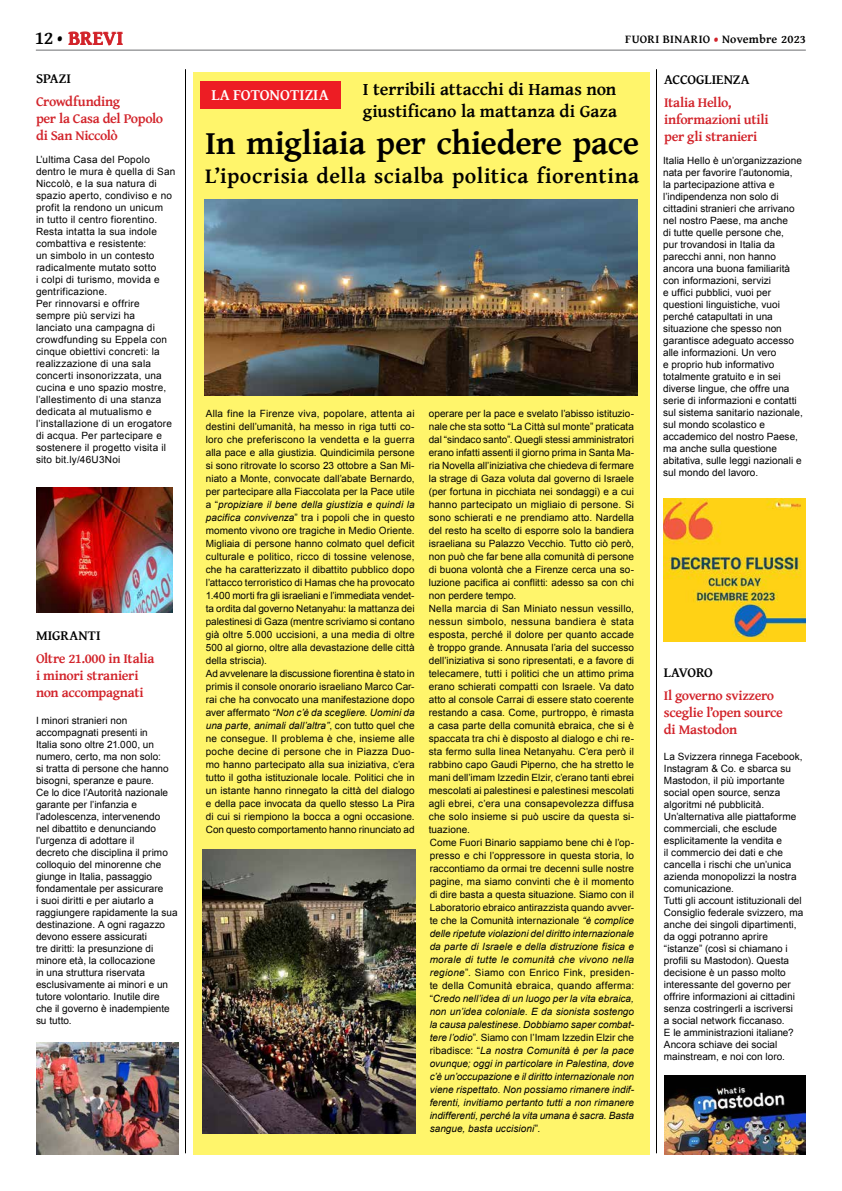
<style>
.page{position:relative;width:842px;height:1191px;background:#fff}
.page>*{position:absolute;margin:0;border:0;box-sizing:border-box;transform-origin:0 0}
.t1{font:700 34px "Gentium Basic";letter-spacing:-.01em;color:#000}
.t2{font:700 22px "Gentium Basic";letter-spacing:.025em;color:#000}
.t3{font:700 20px "Gentium Basic";letter-spacing:.005em;color:#d2232a}
.t4{font:700 18px/21.6px "Gentium Basic";letter-spacing:.005em;color:#000}
.t5{font:700 16px "Gentium Basic";color:#fff}
.t6{font:700 14px/16.8px "Gentium Basic";letter-spacing:-.025em;color:#d2232a}
.t7{font:700 14px "Gentium Basic";letter-spacing:-.005em;color:#000}
.t8{font:700 12px "Gentium Basic";letter-spacing:.02em;color:#000}
.t9{font:10px/12px "Arial";letter-spacing:.005em;color:#000}
.s1{font-size:19px;color:#000}
.s2{font-weight:400;color:#000}
.s3{font-size:17px;color:#d2232a}
.s4{font-style:italic}
</style>
<div class="page">
<hr style="left:36px;top:50px;width:770px;height:1px;background:#6d6e71">
<hr style="left:656px;top:69px;width:1px;height:1084px;background:#000">
<hr style="left:185px;top:69px;width:1px;height:1084px;background:#000">
<div style="left:193px;top:72px;width:456px;height:1083px;background:#fff56b"></div>
<div style="left:200px;top:81px;width:140px;height:27px;background:#ed1d24"></div>
<img style="left:36px;top:487px;width:137px;height:125px">
<img style="left:37px;top:1042px;width:142px;height:113px">
<img style="left:664px;top:1075px;width:142px;height:80px">
<img style="left:663px;top:498px;width:143px;height:143px">
<img style="left:204px;top:200px;width:434px;height:195px">
<img style="left:203px;top:849px;width:213px;height:284px">
<h3 class="t3" style="left:35px;top:23px;width:90px"><span class="s1">12</span> <span class="s2">•</span> BREVI</h3>
<p class="t8" style="left:625px;top:30px;width:182px">FUORI BINARIO <span class="s3">•</span> Novembre 2023</p>
<h3 class="t7" style="left:36px;top:68px;width:37px">SPAZI</h3>
<h3 class="t6" style="left:36px;top:93px;width:129px">Crowdfunding<br>per la Casa del Popolo di San Niccolò</h3>
<p class="t9" style="left:36px;top:154px;width:141px">L’ultima Casa del Popolo dentro le mura è quella di San<br>Niccolò, e la sua natura di spazio aperto, condiviso e no profit la rendono un unicum<br>in tutto il centro fiorentino.<br>Resta intatta la sua indole combattiva e resistente:<br>un simbolo in un contesto radicalmente mutato sotto<br>i colpi di turismo, movida e gentrificazione.<br>Per rinnovarsi e offrire sempre più servizi ha<br>lanciato una campagna di crowdfunding su Eppela con cinque obiettivi concreti: la realizzazione di una sala concerti insonorizzata, una cucina e uno spazio mostre, l’allestimento di una stanza dedicata al mutualismo e l’installazione di un erogatore di acqua. Per partecipare e sostenere il progetto visita il sito bit.ly/46U3Noi</p>
<h3 class="t7" style="left:36px;top:625px;width:66px">MIGRANTI</h3>
<h3 class="t6" style="left:36px;top:650px;width:120px">Oltre 21.000 in Italia i minori stranieri non accompagnati</h3>
<p class="t9" style="left:36px;top:714px;width:143px">I minori stranieri non accompagnati presenti in<br>Italia sono oltre 21.000, un numero, certo, ma non solo:<br>si tratta di persone che hanno bisogni, speranze e paure.<br>Ce lo dice l’Autorità nazionale garante per l’infanzia e l’adolescenza, intervenendo<br>nel dibattito e denunciando l’urgenza di adottare il<br>decreto che disciplina il primo colloquio del minorenne che giunge in Italia, passaggio fondamentale per assicurare<br>i suoi diritti e per aiutarlo a raggiungere rapidamente la sua destinazione. A ogni ragazzo devono essere assicurati<br>tre diritti: la presunzione di minore età, la collocazione<br>in una struttura riservata esclusivamente ai minori e un tutore volontario. Inutile dire che il governo è inadempiente su tutto.</p>
<h3 class="t4" style="left:363px;top:78px;width:256px">I terribili attacchi di Hamas non giustificano la mattanza di Gaza</h3>
<h3 class="t5" style="left:211px;top:83px;width:119px">LA FOTONOTIZIA</h3>
<h1 class="t1" style="left:205px;top:117px;width:436px">In migliaia per chiedere pace</h1>
<h2 class="t2" style="left:205px;top:159px;width:436px">L’ipocrisia della scialba politica fiorentina</h2>
<p class="t9" style="left:206px;top:407px;width:210px;line-height:13px">Alla fine la Firenze viva, popolare, attenta ai destini dell’umanità, ha messo in riga tutti co&shy;loro che preferiscono la vendetta e la guerra alla pace e alla giustizia. Quindicimila persone si sono ritrovate lo scorso 23 ottobre a San Mi&shy;niato a Monte, convocate dall’abate Bernardo, per partecipare alla Fiaccolata per la Pace utile a “<span class="s4">propiziare il bene della giustizia e quindi la pacifica convivenza</span>” tra i popoli che in questo momento vivono ore tragiche in Medio Oriente.<br>Migliaia di persone hanno colmato quel deficit culturale e politico, ricco di tossine velenose, che ha caratterizzato il dibattito pubblico dopo l’attacco terroristico di Hamas che ha provocato 1.400 morti fra gli israeliani e l’immediata vendet&shy;ta ordita dal governo Netanyahu: la mattanza dei palestinesi di Gaza (mentre scriviamo si contano già oltre 5.000 uccisioni, a una media di oltre 500 al giorno, oltre alla devastazione delle città della striscia).<br>Ad avvelenare la discussione fiorentina è stato in primis il console onorario israeliano Marco Car&shy;rai che ha convocato una manifestazione dopo aver affermato <span class="s4">“Non c’è da scegliere. Uomini da una parte, animali dall’altra”</span>, con tutto quel che ne consegue. Il problema è che, insieme alle poche decine di persone che in Piazza Duo&shy;mo hanno partecipato alla sua iniziativa, c’era tutto il gotha istituzionale locale. Politici che in un istante hanno rinnegato la città del dialogo e della pace invocata da quello stesso La Pira di cui si riempiono la bocca a ogni occasione.<br>Con questo comportamento hanno rinunciato ad</p>
<p class="t9" style="left:429px;top:407px;width:207px;line-height:13px">operare per la pace e svelato l’abisso istituzio&shy;nale che sta sotto “La Città sul monte” praticata dal “sindaco santo”. Quegli stessi amministratori erano infatti assenti il giorno prima in Santa Ma&shy;ria Novella all’iniziativa che chiedeva di fermare la strage di Gaza voluta dal governo di Israele (per fortuna in picchiata nei sondaggi) e a cui hanno partecipato un migliaio di persone. Si sono schierati e ne prendiamo atto. Nardella del resto ha scelto di esporre solo la bandiera israeliana su Palazzo Vecchio. Tutto ciò però, non può che far bene alla comunità di persone di buona volontà che a Firenze cerca una so&shy;luzione pacifica ai conflitti: adesso sa con chi non perdere tempo.<br>Nella marcia di San Miniato nessun vessillo, nessun simbolo, nessuna bandiera è stata esposta, perché il dolore per quanto accade è troppo grande. Annusata l’aria del successo dell’iniziativa si sono ripresentati, e a favore di telecamere, tutti i politici che un attimo prima erano schierati compatti con Israele. Va dato atto al console Carrai di essere stato coerente restando a casa. Come, purtroppo, è rimasta a casa parte della comunità ebraica, che si è spaccata tra chi è disposto al dialogo e chi re&shy;sta fermo sulla linea Netanyahu. C’era però il rabbino capo Gaudi Piperno, che ha stretto le mani dell’imam Izzedin Elzir, c’erano tanti ebrei mescolati ai palestinesi e palestinesi mescolati agli ebrei, c’era una consapevolezza diffusa che solo insieme si può uscire da questa si&shy;tuazione.<br>Come Fuori Binario sappiamo bene chi è l’op&shy;presso e chi l’oppressore in questa storia, lo raccontiamo da ormai tre decenni sulle nostre pagine, ma siamo convinti che è il momento di dire basta a questa situazione. Siamo con il Laboratorio ebraico antirazzista quando avver&shy;te che la Comunità internazionale <span class="s4">“è complice delle ripetute violazioni del diritto internazionale da parte di Israele e della distruzione fisica e morale di tutte le comunità che vivono nella regione</span>”. Siamo con Enrico Fink, presiden&shy;te della Comunità ebraica, quando afferma: “<span class="s4">Credo nell’idea di un luogo per la vita ebraica, non un’idea coloniale. E da sionista sostengo la causa palestinese. Dobbiamo saper combat&shy;tere l’odio</span>”. Siamo con l’Imam Izzedin Elzir che ribadisce: “<span class="s4">La nostra Comunità è per la pace ovunque; oggi in particolare in Palestina, dove c’è un’occupazione e il diritto internazionale non viene rispettato. Non possiamo rimanere indif&shy;ferenti, invitiamo pertanto tutti a non rimanere indifferenti, perché la vita umana è sacra. Basta sangue, basta uccisioni</span>”.</p>
<h3 class="t7" style="left:664px;top:69px;width:87px">ACCOGLIENZA</h3>
<h3 class="t6" style="left:664px;top:94px;width:106px">Italia Hello, informazioni utili per gli stranieri</h3>
<p class="t9" style="left:663px;top:154px;width:141px">Italia Hello è un’organizzazione nata per favorire l’autonomia, la partecipazione attiva e l’indipendenza non solo di cittadini stranieri che arrivano nel nostro Paese, ma anche<br>di tutte quelle persone che,<br>pur trovandosi in Italia da parecchi anni, non hanno ancora una buona familiarità con informazioni, servizi<br>e uffici pubblici, vuoi per questioni linguistiche, vuoi perché catapultati in una situazione che spesso non garantisce adeguato accesso alle informazioni. Un vero<br>e proprio hub informativo totalmente gratuito e in sei diverse lingue, che offre una serie di informazioni e contatti sul sistema sanitario nazionale, sul mondo scolastico e accademico del nostro Paese, ma anche sulla questione abitativa, sulle leggi nazionali e sul mondo del lavoro.</p>
<h3 class="t7" style="left:664px;top:661px;width:51px">LAVORO</h3>
<h3 class="t6" style="left:664px;top:686px;width:121px">Il governo svizzero sceglie l’open source di Mastodon</h3>
<p class="t9" style="left:664px;top:751px;width:141px">La Svizzera rinnega Facebook,<br>Instagram &amp; Co. e sbarca su<br>Mastodon, il più importante social open source, senza algoritmi né pubblicità.<br>Un’alternativa alle piattaforme commerciali, che esclude esplicitamente la vendita e<br>il commercio dei dati e che cancella i rischi che un’unica azienda monopolizzi la nostra comunicazione.<br>Tutti gli account istituzionali del<br>Consiglio federale svizzero, ma anche dei singoli dipartimenti, da oggi potranno aprire “istanze” (così si chiamano i profili su Mastodon). Questa decisione è un passo molto interessante del governo per offrire informazioni ai cittadini senza costringerli a iscriversi<br>a social network ficcanaso.<br>E le amministrazioni italiane?<br>Ancora schiave dei social mainstream, e noi con loro.</p>
</div>
